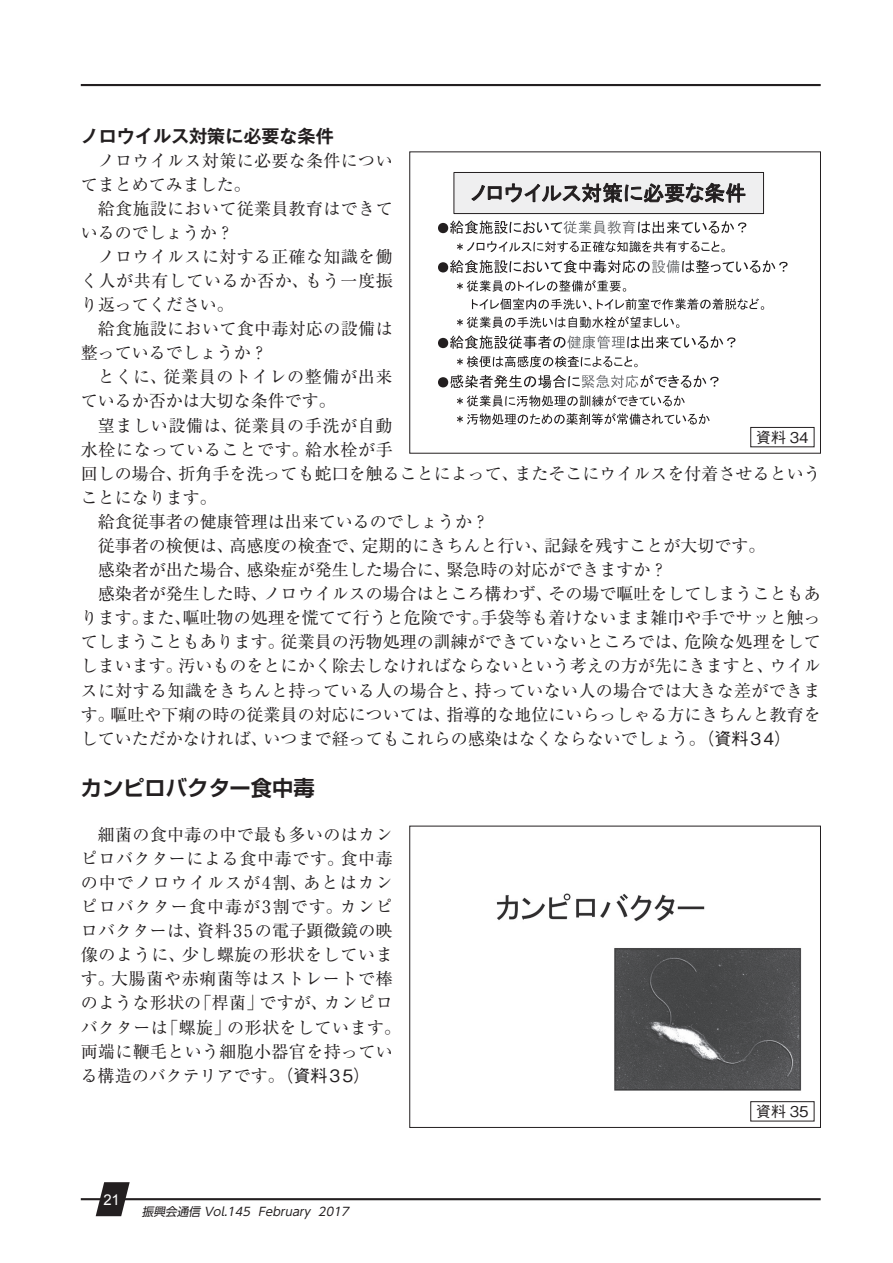
<style>
.page{position:relative;width:893px;height:1263px;background:#fff}
.page>*{position:absolute;margin:0;border:0;box-sizing:border-box;transform-origin:0 0}
.t1{font:700 21.3px "Shin Go Pro De";color:#231f20}
.t2{font:700 18px "Gothic MB101 Pro De";color:#231f20}
.t3{font:16.95px/24.2px "Ryumin Pro";color:#231f20;text-align:justify}
.t4{font:16.95px/24.2px "Ryumin Pro";letter-spacing:.03em;color:#231f20}
.t5{font:16.95px/24.2px "Ryumin Pro";letter-spacing:.02em;color:#231f20}
.t6{font:16.95px/24.2px "Ryumin Pro";letter-spacing:.04em;color:#231f20}
.t7{font:16.95px "Ryumin Pro";letter-spacing:.035em;color:#231f20}
.t8{font:500 14.85px "Gothic BBB Pro";color:#231f20}
.t9{font:14.85px "Arial";color:#fff}
.t10{font:italic 11.7px "UD Shin Go Pro";color:#231f20}
.s1{font-family:"Gothic BBB Pro";font-weight:500}
</style>
<div class="page">
<hr style="left:81px;top:84px;width:740px;height:2px;background:#231f20">
<hr style="left:81px;top:1198px;width:740px;height:2px;background:#231f20">
<svg style="left:96px;top:1182px;width:34px;height:34px"></svg>
<div style="left:454px;top:172px;width:309px;height:42px;background:#efeff0"></div>
<div style="left:453px;top:172px;width:311px;height:42px;border:1px solid #231f20"></div>
<svg style="left:471px;top:182px;width:275px;height:21px"></svg>
<svg style="left:438px;top:221px;width:308px;height:13px"></svg>
<svg style="left:457px;top:241px;width:268px;height:11px"></svg>
<svg style="left:438px;top:260px;width:350px;height:13px"></svg>
<svg style="left:457px;top:280px;width:169px;height:12px"></svg>
<svg style="left:472px;top:298px;width:292px;height:12px"></svg>
<svg style="left:457px;top:316px;width:222px;height:12px"></svg>
<svg style="left:438px;top:335px;width:297px;height:14px"></svg>
<svg style="left:457px;top:356px;width:181px;height:11px"></svg>
<svg style="left:438px;top:375px;width:281px;height:13px"></svg>
<svg style="left:457px;top:395px;width:228px;height:12px"></svg>
<svg style="left:457px;top:413px;width:253px;height:12px"></svg>
<div style="left:750px;top:427px;width:64px;height:20px;border:1px solid #231f20"></div>
<img style="left:496px;top:893px;width:319px;height:213px">
<div style="left:410px;top:826px;width:411px;height:302px;border:1px solid #231f20"></div>
<div style="left:751px;top:1102px;width:63px;height:19px;background:#fff"></div>
<div style="left:750px;top:1101px;width:64px;height:20px;border:1px solid #231f20"></div>
<p class="t2" style="left:81px;top:122px;width:254px">ノロウイルス対策に必要な条件</p>
<p class="t5" style="left:81px;top:147px;width:313px;text-indent:17px">ノロウイルス対策に必要な条件についてまとめてみました。</p>
<p class="t5" style="left:81px;top:195px;width:313px;text-indent:17px">給食施設において従業員教育はできているのでしょうか？</p>
<p class="t3" style="left:81px;top:243px;width:313px;text-indent:17px">ノロウイルスに対する正確な知識を働く人が共有しているか否か、もう一度振り返ってください。</p>
<p class="t5" style="left:81px;top:316px;width:313px;text-indent:17px">給食施設において食中毒対応の設備は整っているでしょうか？</p>
<p class="t6" style="left:81px;top:364px;width:313px;text-indent:17px">とくに、従業員のトイレの整備が出来ているか否かは大切な条件です。</p>
<p class="t6" style="left:98px;top:412px;width:296px">望ましい設備は、従業員の手洗が自動</p>
<p class="t7" style="left:81px;top:436px;width:313px">水栓になっていることです。給水栓が手</p>
<p class="t3" style="left:81px;top:460px;width:741px">回しの場合、折角手を洗っても蛇口を触ることによって、またそこにウイルスを付着させるという</p>
<p class="t3" style="left:81px;top:484px;width:138px">ことになります。</p>
<p class="t3" style="left:98px;top:508px;width:393px">給食従事者の健康管理は出来ているのでしょうか？</p>
<p class="t3" style="left:98px;top:532px;width:669px">従事者の検便は、高感度の検査で、定期的にきちんと行い、記録を残すことが大切です。</p>
<p class="t3" style="left:98px;top:556px;width:571px">感染者が出た場合、感染症が発生した場合に、緊急時の対応ができますか？</p>
<p class="t3" style="left:98px;top:581px;width:724px">感染者が発生した時、ノロウイルスの場合はところ構わず、その場で嘔吐をしてしまうこともあ</p>
<p class="t3" style="left:81px;top:605px;width:741px">ります。また、嘔吐物の処理を慌てて行うと危険です。手袋等も着けないまま雑巾や手でサッと触っ</p>
<p class="t3" style="left:81px;top:629px;width:741px">てしまうこともあります。従業員の汚物処理の訓練ができていないところでは、危険な処理をして</p>
<p class="t3" style="left:81px;top:653px;width:741px">しまいます。汚いものをとにかく除去しなければならないという考えの方が先にきますと、ウイル</p>
<p class="t5" style="left:81px;top:677px;width:741px">スに対する知識をきちんと持っている人の場合と、持っていない人の場合では大きな差ができま</p>
<p class="t3" style="left:81px;top:701px;width:741px">す。嘔吐や下痢の時の従業員の対応については、指導的な地位にいらっしゃる方にきちんと教育を</p>
<p class="t3" style="left:81px;top:725px;width:712px">していただかなければ、いつまで経ってもこれらの感染はなくならないでしょう。<span class="s1">（資料34）</span></p>
<p class="t1" style="left:81px;top:771px;width:235px">カンピロバクター食中毒</p>
<p class="t4" style="left:81px;top:821px;width:322px;text-indent:17px">細菌の食中毒の中で最も多いのはカンピロバクターによる食中毒です。食中毒の中でノロウイルスが4割、あとはカンピロバクター食中毒が3割です。カンピロバクターは、資料35の電子顕微鏡の映像のように、少し螺旋の形状をしています。大腸菌や赤痢菌等はストレートで棒のような形状の「桿菌」ですが、カンピロバクターは「螺旋」の形状をしています。両端に鞭毛という細胞小器官を持っている構造のバクテリアです。<span class="s1">（資料35）</span></p>
<p class="t8" style="left:756px;top:425px;width:54px">資料 34</p>
<p class="t9" style="left:103px;top:1189px;width:18px">21</p>
<p class="t10" style="left:142px;top:1202px;width:212px">振興会通信 Vol.145 February 2017</p>
<p class="t8" style="left:756px;top:1099px;width:54px">資料 35</p>
</div>
